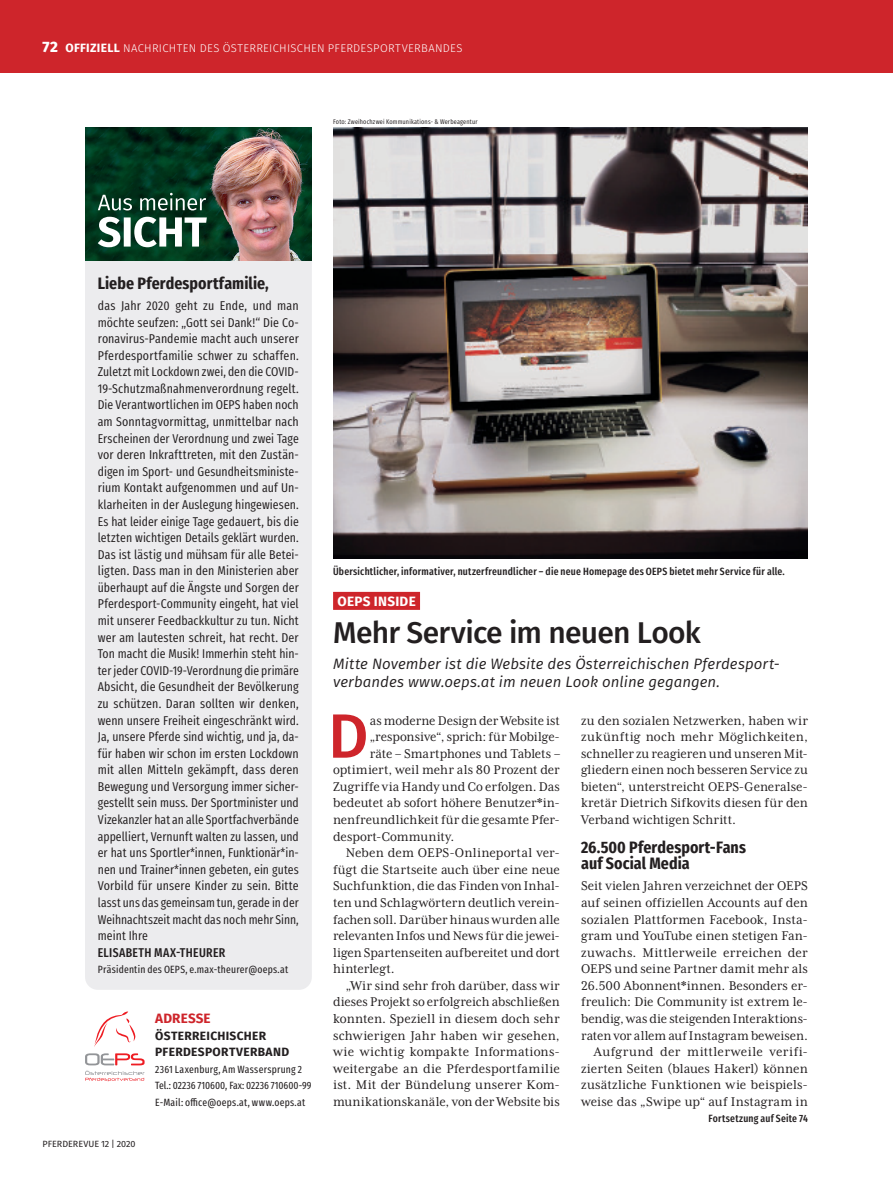
<style>
.page{position:relative;width:893px;height:1191px;background:#fff}
.page>*{position:absolute;margin:0;border:0;box-sizing:border-box;transform-origin:0 0}
.FT_Initial_OEPS{font:500 62.55px "Fira Sans";color:#ce252b}
.HL_Bundesländer{font:500 30px "Fira Sans";letter-spacing:-.025em;color:#231f20}
.ZT1{font:700 16.5px/16.6px "Fira Sans Condensed";letter-spacing:.005em;color:#231f20}
.VS_Bundesländer{font:italic 15px/18px "Fira Sans";letter-spacing:.005em;color:#231f20}
.FT{font:14.55px/16.6px "Mrs Eaves XL Serif Nar OT";color:#231f20;text-align:justify}
.FT_ohne_Einzug{font:14.55px/16.5px "Mrs Eaves XL Serif Nar OT";color:#231f20}
.FT_Initial_OEPS-2{font:14.55px "Mrs Eaves XL Serif Nar OT";letter-spacing:-.005em;color:#231f20}
.ÜT_OEPS{font:700 13.5px "Fira Sans";letter-spacing:.02em;color:#fff}
.t1{font:700 13.5px "Fira Sans";letter-spacing:.01em;color:#ce252b}
.FT_Kasten_Block{font:12.75px/16.6px "Fira Sans Compressed";color:#231f20;text-align:justify}
.FT_Kasten_Flattersat{font:500 12.75px "Fira Sans Compressed";letter-spacing:.025em;color:#231f20}
.Infozeile{font:700 12px "Fira Sans";letter-spacing:.025em;color:#231f20}
.t2{font:300 11.25px "Fira Sans";letter-spacing:.025em;color:#fff}
.Infozeile-2{font:10.5px "Fira Sans Compressed";letter-spacing:.02em;color:#231f20}
.Bildtext{font:500 10.5px "Fira Sans Compressed";letter-spacing:.02em;color:#231f20}
.Infozeile-3{font:10.5px "Fira Sans Compressed";color:#231f20}
.FT_Kasten_Block-2{font:500 10.5px "Fira Sans Compressed";letter-spacing:.02em;color:#231f20}
.t3{font:9px "Fira Sans";color:#231f20}
.Bildtext-2{font:6.75px "Fira Sans Compressed";letter-spacing:.02em;color:#231f20}
.s1{font-weight:800;font-size:15px}
.s2{font-weight:700;font-size:12px}
</style>
<div class="page">
<div style="left:0;top:0;width:893px;height:72px;background:#ce252b"></div>
<svg style="left:94px;top:1011px;width:41px;height:36px"></svg>
<svg style="left:85px;top:1053px;width:60px;height:28px"></svg>
<div style="left:85px;top:260px;width:227px;height:729px;background:#ececee"></div>
<img style="left:85px;top:128px;width:227px;height:132px">
<svg style="left:98px;top:217px;width:109px;height:30px"></svg>
<svg style="left:98px;top:193px;width:108px;height:17px;background:#3e6653"></svg>
<div style="left:333px;top:592px;width:87px;height:18px;background:#ce252b"></div>
<img style="left:333px;top:128px;width:475px;height:431px">
<p class="t2" style="left:43px;top:40px;width:422px"><span class="s1">72</span> <span class="s2">OFFIZIELL</span> NACHRICHTEN DES ÖSTERREICHISCHEN PFERDESPORTVERBAN DES</p>
<p class="Bildtext-2" style="left:333px;top:116px;width:146px">Foto: Zweihochzwei Kommunikations- &amp; Werbeagentur</p>
<p class="ZT1" style="left:98px;top:273px;width:173px">Liebe Pferdesportfamilie,</p>
<p class="FT_Kasten_Block" style="left:98px;top:297px;width:203px">das Jahr 2020 geht zu Ende, und man möchte seufzen: „Gott sei Dank!“ Die Co&shy;ronavirus-Pandemie macht auch unserer Pferdesportfamilie schwer zu schaffen.<br>Zuletzt mit Lockdown zwei, den die COVID-19-Schutzmaßnahmenverordnung regelt.<br>Die Verantwortlichen im OEPS haben noch am Sonntagvormittag, unmittelbar nach Erscheinen der Verordnung und zwei Tage vor deren Inkrafttreten, mit den Zustän&shy;digen im Sport- und Gesundheitsministe&shy;rium Kontakt aufgenommen und auf Un&shy;klarheiten in der Auslegung hingewiesen.<br>Es hat leider einige Tage gedauert, bis die letzten wichtigen Details geklärt wurden.<br>Das ist lästig und mühsam für alle Betei&shy;ligten. Dass man in den Ministerien aber überhaupt auf die Ängste und Sorgen der Pferdesport-Community eingeht, hat viel mit unserer Feedbackkultur zu tun. Nicht wer am lautesten schreit, hat recht. Der Ton macht die Musik! Immerhin steht hin&shy;ter jeder COVID-19-Verordnung die primäre Absicht, die Gesundheit der Bevölkerung zu schützen. Daran sollten wir denken, wenn unsere Freiheit eingeschränkt wird.<br>Ja, unsere Pferde sind wichtig, und ja, da&shy;für haben wir schon im ersten Lockdown mit allen Mitteln gekämpft, dass deren Bewegung und Versorgung immer sicher&shy;gestellt sein muss. Der Sportminister und Vizekanzler hat an alle Sportfachverbände appelliert, Vernunft walten zu lassen, und er hat uns Sportler*innen, Funktionär*in&shy;nen und Trainer*innen gebeten, ein gutes Vorbild für unsere Kinder zu sein. Bitte lasst uns das gemeinsam tun, gerade in der Weihnachtszeit macht das noch mehr Sinn,</p>
<p class="FT_Kasten_Block" style="left:98px;top:927px;width:52px">meint Ihre</p>
<p class="FT_Kasten_Flattersat" style="left:98px;top:942px;width:129px">ELISABETH MAX-THEURER</p>
<p class="Infozeile-2" style="left:98px;top:961px;width:192px">Präsidentin des OEPS, e.max-theurer@oeps.at</p>
<p class="t3" style="left:43px;top:1137px;width:94px">PFERDEREVUE 12 | 2020</p>
<p class="t1" style="left:155px;top:1008px;width:56px">ADRESSE</p>
<p class="Infozeile" style="left:155px;top:1027px;width:112px">ÖSTERREICHISCHER</p>
<p class="Infozeile" style="left:155px;top:1043px;width:135px">PFE RDESPORTVERBAND</p>
<p class="Infozeile-2" style="left:155px;top:1061px;width:148px">2361 Laxenburg, Am Wassersprung 2</p>
<p class="Infozeile-3" style="left:155px;top:1077px;width:158px">Tel.: 02236 710600, Fax: 02236 710600-99</p>
<p class="Infozeile-2" style="left:155px;top:1094px;width:152px">E-Mail: office@oeps.at, www.oeps.at</p>
<p class="Bildtext" style="left:333px;top:563px;width:453px">Übersichtlicher, informativer, nutzerfreundlicher – die neue Homepage des OEPS bietet mehr Service für alle.</p>
<p class="ÜT_OEPS" style="left:337px;top:591px;width:79px">OEPS INSIDE</p>
<p class="HL_Bundesländer" style="left:333px;top:611px;width:369px">Mehr Service im neuen Look</p>
<p class="VS_Bundesländer" style="left:333px;top:655px;width:448px">Mitte November ist die Website des Österreichischen Pferdesport&shy;verbandes www.oeps.at im neuen Look online gegangen.</p>
<p class="FT_Initial_OEPS" style="left:328px;top:692px;width:42px">D</p>
<p class="FT_Initial_OEPS-2" style="left:370px;top:713px;width:192px">as moderne Design der Website ist</p>
<p class="FT" style="left:581px;top:712px;width:228px">zu den sozialen Netzwerken, haben wir zukünftig noch mehr Möglichkeiten, schneller zu reagieren und unseren Mit&shy;gliedern einen noch besseren Service zu bieten“, unterstreicht OEPS-Generalse&shy;kretär Dietrich Sifkovits diesen für den Verband wichtigen Schritt.</p>
<p class="ZT1" style="left:581px;top:837px;width:166px">26.500 Pferdesport-Fans auf Social Media</p>
<p class="FT_ohne_Einzug" style="left:581px;top:877px;width:228px">Seit vielen Jahren verzeichnet der OEPS auf seinen offiziellen Accounts auf den sozialen Plattformen Facebook, Insta&shy;gram und YouTube einen stetigen Fan&shy;zuwachs. Mittlerweile erreichen der OEPS und seine Partner damit mehr als 26.500 Abonnent*innen. Besonders er&shy;freulich: Die Community ist extrem le&shy;bendig, was die steigenden Interaktions&shy;raten vor allem auf Instagram beweisen.</p>
<p class="FT_ohne_Einzug" style="left:581px;top:1043px;width:228px;text-align:justify;text-indent:13px">Aufgrund der mittlerweile verifi&shy;zierten Seiten (blaues Hakerl) können zusätzliche Funktionen wie beispiels&shy;weise das „Swipe up“ auf Instagram in</p>
<p class="FT_Initial_OEPS-2" style="left:370px;top:729px;width:192px">„responsive“, sprich: für Mobilge-</p>
<p class="FT_Initial_OEPS-2" style="left:370px;top:746px;width:192px">räte – Smartphones und Tablets –</p>
<p class="FT_Initial_OEPS-2" style="left:333px;top:762px;width:228px">optimiert, weil mehr als 80 Prozent der</p>
<p class="FT_Initial_OEPS-2" style="left:333px;top:779px;width:228px">Zugriffe via Handy und Co erfolgen. Das</p>
<p class="FT_Initial_OEPS-2" style="left:333px;top:795px;width:228px">bedeutet ab sofort höhere Benutzer*in-</p>
<p class="FT_Initial_OEPS-2" style="left:333px;top:812px;width:228px">nenfreundlichkeit für die gesamte Pfer-</p>
<p class="FT_Initial_OEPS-2" style="left:333px;top:829px;width:123px">desport-Community.</p>
<p class="FT" style="left:333px;top:844px;width:228px;text-indent:13px">Neben dem OEPS-Onlineportal ver&shy;fügt die Startseite auch über eine neue Suchfunktion, die das Finden von Inhal&shy;ten und Schlagwörtern deutlich verein&shy;fachen soll. Darüber hinaus wurden alle relevanten Infos und News für die jewei&shy;ligen Spartenseiten aufbereitet und dort hinterlegt.</p>
<p class="FT" style="left:333px;top:977px;width:228px;text-indent:13px">„Wir sind sehr froh darüber, dass wir dieses Projekt so erfolgreich abschließen konnten. Speziell in diesem doch sehr schwierigen Jahr haben wir gesehen, wie wichtig kompakte Informations&shy;weitergabe an die Pferdesportfamilie ist. Mit der Bündelung unserer Kom&shy;munikationskanäle, von der Website bis</p>
<p class="FT_Kasten_Block-2" style="left:708px;top:1110px;width:101px">Fortsetzung auf Seite 74</p>
</div>
